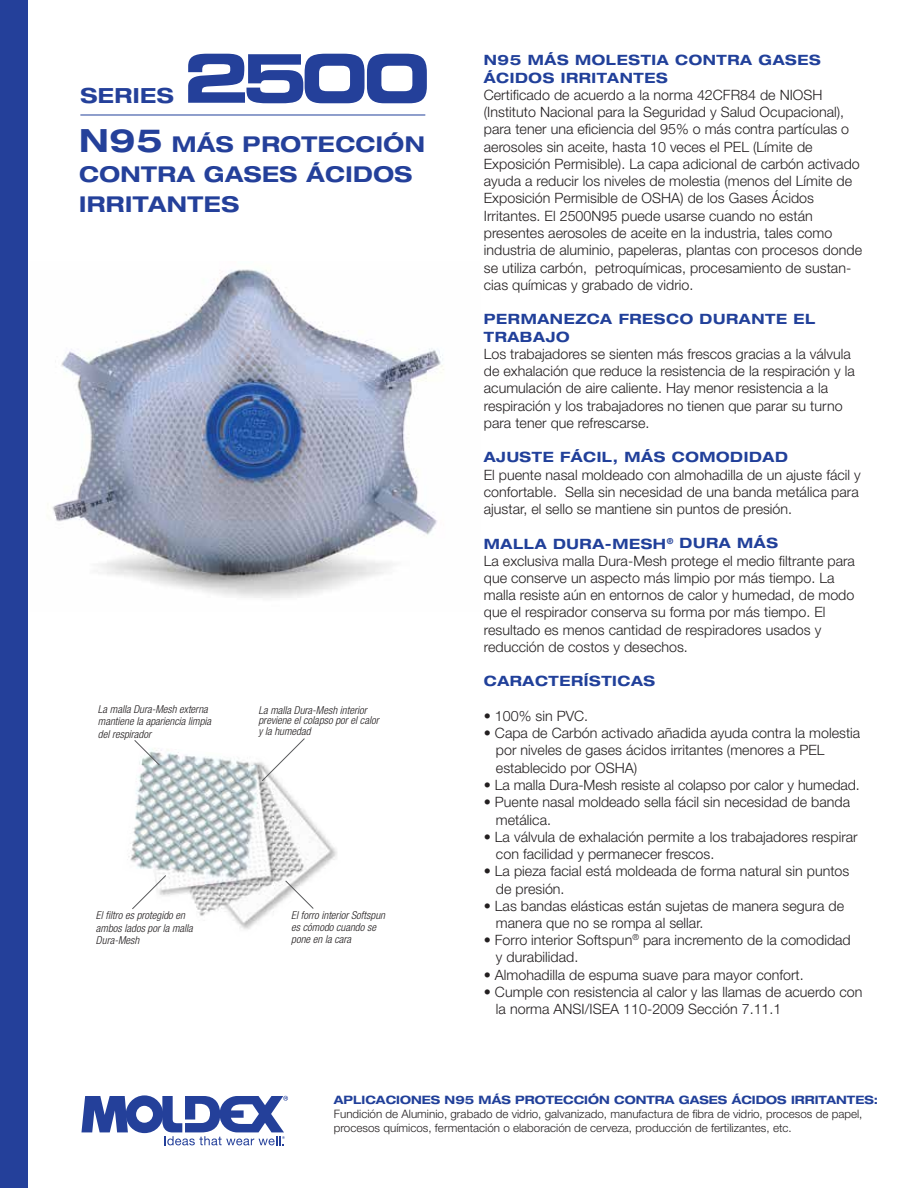
<style>
.page{position:relative;width:918px;height:1188px;background:#fff}
.page>*{position:absolute;margin:0;border:0;box-sizing:border-box;transform-origin:0 0}
.t1{font:67.05px "Eurostile Bold Extended Two";color:#24409a}
.t2{font:700 expanded 21.9px/30.3px "Helvetica Neue LT Std";letter-spacing:.02em;color:#24409a}
.t3{font:700 expanded 20.85px "Helvetica Neue LT Std";letter-spacing:.02em;color:#24409a}
.t4{font:300 14.25px/17.2px "Helvetica Neue LT Std";color:#231f20}
.t5{font:700 expanded 14.25px/17.2px "Helvetica Neue LT Std";letter-spacing:.04em;color:#21409a}
.t6{font:300 11.55px/14px "Helvetica Neue LT Std";color:#231f20}
.t7{font:700 expanded 11.55px "Helvetica Neue LT Std";color:#21409a}
.t8{font:italic 300 condensed 10.95px/12.5px "Helvetica Neue";color:#231f20}
.s1{font-size:32.1px}
.s2{font-weight:700;font-stretch:expanded;color:#21409a}
</style>
<div class="page">
<img style="left:52px;top:269px;width:392px;height:329px">
<div style="left:0;top:0;width:27px;height:1188px;background:#24409a"></div>
<hr style="left:80px;top:115px;width:345px;height:1px;background:#21409a">
<svg style="left:81px;top:1095px;width:207px;height:50px"></svg>
<img style="left:128px;top:750px;width:209px;height:179px">
<svg style="left:134px;top:740px;width:26px;height:26px"></svg>
<svg style="left:261px;top:738px;width:44px;height:44px"></svg>
<svg style="left:132px;top:875px;width:35px;height:35px"></svg>
<svg style="left:285px;top:880px;width:29px;height:29px"></svg>
<h1 class="t1" style="left:183px;top:31px;width:248px">2500</h1>
<h2 class="t2" style="left:79px;top:128px;width:347px"><span class="s1">N95</span> MÁS PROTECCIÓN<br>CONTRA GASES ÁCIDOS<br>IRRITANTES</h2>
<h3 class="t3" style="left:80px;top:82px;width:95px">SERIES</h3>
<p class="t8" style="left:98px;top:703px;width:115px">La malla Dura-Mesh externa mantiene la apariencia limpia del respirador</p>
<p class="t8" style="left:258px;top:704px;width:122px;line-height:10.9px">La malla Dura-Mesh interior previene el colapso por el calor y la humedad</p>
<p class="t8" style="left:96px;top:909px;width:98px">El filtro es protegido en ambos lados por la malla<br>Dura-Mesh</p>
<p class="t8" style="left:291px;top:908px;width:95px">El forro interior Softspun es cómodo cuando se pone en la cara</p>
<p class="t5" style="left:484px;top:51px;width:338px">N95 MÁS MOLESTIA CONTRA GASES<br>ÁCIDOS IRRITANTES</p>
<p class="t4" style="left:484px;top:86px;width:380px">Certificado de acuerdo a la norma 42CFR84 de NIOSH (Instituto Nacional para la Seguridad y Salud Ocupacional), para tener una eficiencia del 95% o más contra partículas o aerosoles sin aceite, hasta 10 veces el PEL (Límite de Exposición Permisible). La capa adicional de carbón activado ayuda a reducir los niveles de molestia (menos del Límite de Exposición Permisible de OSHA) de los Gases Ácidos Irritantes. El 2500N95 puede usarse cuando no están presentes aerosoles de aceite en la industria, tales como industria de aluminio, papeleras, plantas con procesos donde se utiliza carbón, petroquímicas, procesamiento de sustan&shy;cias químicas y grabado de vidrio.</p>
<p class="t5" style="left:484px;top:310px;width:333px">PERMANEZCA FRESCO DURANTE EL<br>TRABAJO</p>
<p class="t4" style="left:484px;top:345px;width:373px">Los trabajadores se sienten más frescos gracias a la válvula de exhalación que reduce la resistencia de la respiración y la acumulación de aire caliente. Hay menor resistencia a la respiración y los trabajadores no tienen que parar su turno para tener que refrescarse.</p>
<p class="t5" style="left:484px;top:448px;width:306px">AJUSTE FÁCIL, MÁS COMODIDAD</p>
<p class="t4" style="left:484px;top:466px;width:379px">El puente nasal moldeado con almohadilla de un ajuste fácil y confortable. Sella sin necesidad de una banda metálica para ajustar, el sello se mantiene sin puntos de presión.</p>
<p class="t4" style="left:484px;top:535px;width:373px"><span class="s2">MALLA DURA-MESH</span><sup>®</sup> <span class="s2">DURA MÁS<br></span>La exclusiva malla Dura-Mesh protege el medio filtrante para que conserve un aspecto más limpio por más tiempo. La malla resiste aún en entornos de calor y humedad, de modo que el respirador conserva su forma por más tiempo. El resultado es menos cantidad de respiradores usados y reducción de costos y desechos.</p>
<p class="t5" style="left:484px;top:672px;width:173px">CARACTERÍSTICAS</p>
<p class="t4" style="left:484px;top:707px;width:106px">• 100% sin PVC.</p>
<p class="t4" style="left:496px;top:724px;width:366px;text-indent:-12px">• Capa de Carbón activado añadida ayuda contra la molestia por niveles de gases ácidos irritantes (menores a PEL establecido por OSHA)</p>
<p class="t4" style="left:484px;top:776px;width:378px">• La malla Dura-Mesh resiste al colapso por calor y humedad.</p>
<p class="t4" style="left:496px;top:793px;width:356px;text-indent:-12px">• Puente nasal moldeado sella fácil sin necesidad de banda metálica.</p>
<p class="t4" style="left:496px;top:828px;width:363px;text-indent:-12px">• La válvula de exhalación permite a los trabajadores respirar con facilidad y permanecer frescos.</p>
<p class="t4" style="left:496px;top:862px;width:355px;text-indent:-12px">• La pieza facial está moldeada de forma natural sin puntos de presión.</p>
<p class="t4" style="left:496px;top:897px;width:350px;text-indent:-12px">• Las bandas elásticas están sujetas de manera segura de manera que no se rompa al sellar.</p>
<p class="t4" style="left:496px;top:931px;width:356px;text-indent:-12px">• Forro interior Softspun<sup>®</sup> para incremento de la comodidad y durabilidad.</p>
<p class="t4" style="left:484px;top:966px;width:321px">• Almohadilla de espuma suave para mayor confort.</p>
<p class="t4" style="left:496px;top:983px;width:368px;text-indent:-12px">• Cumple con resistencia al calor y las llamas de acuerdo con la norma ANSI/ISEA 110-2009 Sección 7.11.1</p>
<p class="t7" style="left:334px;top:1092px;width:546px">APLICACIONES N95 MÁS PROTECCIÓN CONTRA GASES ÁCIDOS IRRITANTES:</p>
<p class="t6" style="left:334px;top:1106px;width:530px">Fundición de Aluminio, grabado de vidrio, galvanizado, manufactura de fibra de vidrio, procesos de papel, procesos químicos, fermentación o elaboración de cerveza, producción de fertilizantes, etc.</p>
</div>
